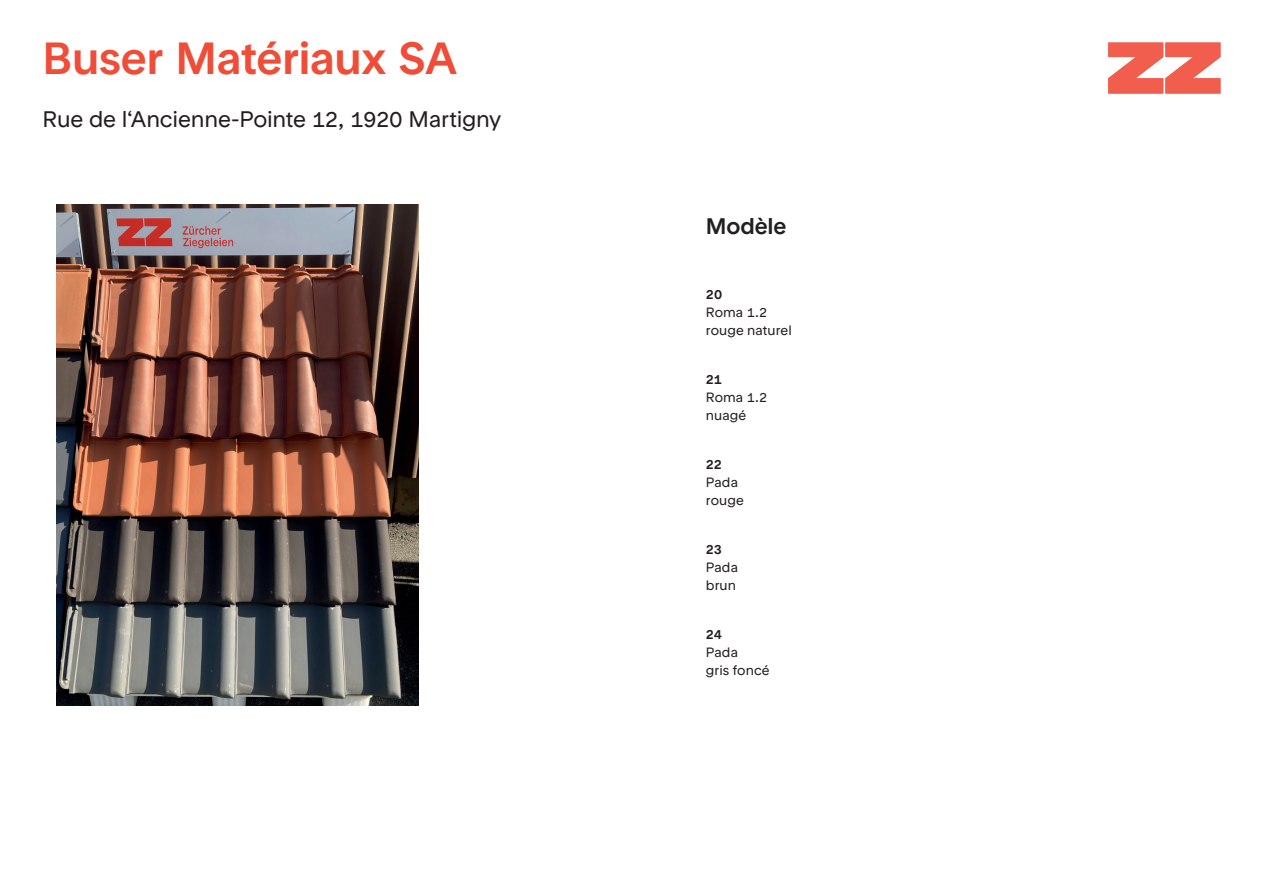
<style>
.page{position:relative;width:1263px;height:893px;background:#fff}
.page>*{position:absolute;margin:0;border:0;box-sizing:border-box;transform-origin:0 0}
.t1{font:500 45px "ZZ Rondelle";letter-spacing:-.01em;color:#ef4d37}
.t2{font:22.5px "ZZ Rondelle";letter-spacing:-.015em;color:#231f20}
.t3{font:500 22.5px "ZZ Rondelle";letter-spacing:-.005em;color:#231f20}
.t4{font:13.5px/18px "ZZ Rondelle";letter-spacing:.005em;color:#231f20}
.t5{font:500 13.5px "ZZ Rondelle";letter-spacing:-.01em;color:#231f20}
</style>
<div class="page">
<svg style="left:1108px;top:43px;width:112px;height:51px"></svg>
<img style="left:56px;top:204px;width:363px;height:502px">
<h1 class="t1" style="left:43px;top:31px;width:416px">Buser Matériaux SA</h1>
<h2 class="t2" style="left:43px;top:106px;width:460px">Rue de l‘Ancienne-Pointe 12, 1920 Martigny</h2>
<h2 class="t3" style="left:706px;top:213px;width:82px">Modèle</h2>
<p class="t5" style="left:706px;top:286px;width:18px">20</p>
<p class="t4" style="left:706px;top:303px;width:87px">Roma 1.2 rouge naturel</p>
<p class="t5" style="left:706px;top:371px;width:18px">21</p>
<p class="t4" style="left:706px;top:388px;width:63px">Roma 1.2 nuagé</p>
<p class="t5" style="left:706px;top:456px;width:18px">22</p>
<p class="t4" style="left:706px;top:473px;width:39px">Pada rouge</p>
<p class="t5" style="left:706px;top:541px;width:18px">23</p>
<p class="t4" style="left:706px;top:558px;width:34px">Pada brun</p>
<p class="t5" style="left:706px;top:626px;width:18px">24</p>
<p class="t4" style="left:706px;top:643px;width:65px">Pada<br>gris foncé</p>
</div>
